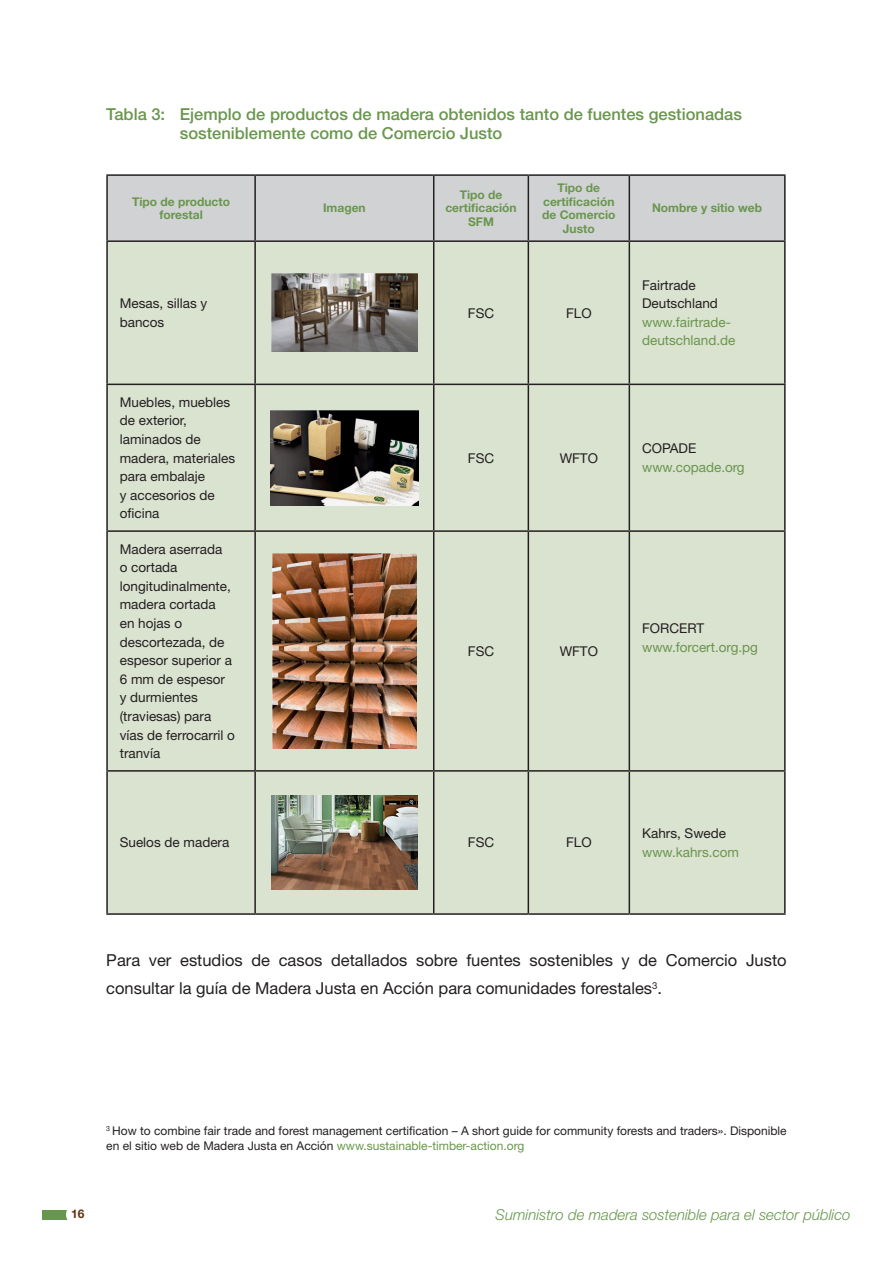
<style>
.page{position:relative;width:893px;height:1263px;background:#fff}
.page>*{position:absolute;margin:0;border:0;box-sizing:border-box;transform-origin:0 0}
.t1{font:16.5px/27.6px "Helvetica Neue LT Std";color:#231f20}
.t2{font:500 16.5px/18.6px "Helvetica Neue LT Std";color:#69964d}
.t3{font:italic 300 15px "Helvetica Neue LT Std";color:#67974c}
.t4{font:13.5px/18.6px "Helvetica Neue LT Std";color:#231f20}
.t5{font:13.5px/18.6px "Helvetica Neue LT Std";color:#69964d}
.t6{font:12px/15.6px "Helvetica Neue LT Std";color:#231f20}
.t7{font:700 12px/13.5px "Helvetica Neue LT Std";color:#69964d;text-align:center}
.t8{font:700 12px "Helvetica Neue LT Std";color:#5f3310}
.s1{color:#231f20}
.s2{color:#69964d}
</style>
<div class="page">
<div style="left:43px;top:1209px;width:34px;height:10px;background:#67974c"></div>
<div style="left:66px;top:1204px;width:22px;height:21px;background:#fff;border-radius:50%"></div>
<div style="left:108px;top:176px;width:676px;height:64px;background:#d1d2d4"></div>
<div style="left:108px;top:242px;width:676px;height:671px;background:#dae2d0"></div>
<hr style="left:106px;top:174px;width:149px;height:2px;background:#231f20">
<hr style="left:106px;top:176px;width:2px;height:64px;background:#231f20">
<hr style="left:255px;top:174px;width:179px;height:2px;background:#231f20">
<hr style="left:254px;top:176px;width:2px;height:64px;background:#231f20">
<hr style="left:434px;top:174px;width:94px;height:2px;background:#231f20">
<hr style="left:433px;top:176px;width:1px;height:64px;background:#231f20">
<hr style="left:528px;top:174px;width:101px;height:2px;background:#231f20">
<hr style="left:528px;top:176px;width:1px;height:64px;background:#231f20">
<hr style="left:629px;top:174px;width:157px;height:2px;background:#231f20">
<hr style="left:629px;top:176px;width:1px;height:64px;background:#231f20">
<hr style="left:784px;top:176px;width:2px;height:64px;background:#231f20">
<hr style="left:106px;top:240px;width:149px;height:2px;background:#231f20">
<hr style="left:106px;top:242px;width:2px;height:142px;background:#231f20">
<hr style="left:255px;top:240px;width:179px;height:2px;background:#231f20">
<hr style="left:254px;top:242px;width:2px;height:142px;background:#231f20">
<hr style="left:434px;top:240px;width:94px;height:2px;background:#231f20">
<hr style="left:433px;top:242px;width:1px;height:142px;background:#231f20">
<hr style="left:528px;top:240px;width:101px;height:2px;background:#231f20">
<hr style="left:528px;top:242px;width:1px;height:142px;background:#231f20">
<hr style="left:629px;top:240px;width:157px;height:2px;background:#231f20">
<hr style="left:629px;top:242px;width:1px;height:142px;background:#231f20">
<hr style="left:784px;top:242px;width:2px;height:142px;background:#231f20">
<hr style="left:106px;top:384px;width:149px;height:1px;background:#231f20">
<hr style="left:106px;top:385px;width:2px;height:145px;background:#231f20">
<hr style="left:255px;top:384px;width:179px;height:1px;background:#231f20">
<hr style="left:254px;top:385px;width:2px;height:145px;background:#231f20">
<hr style="left:434px;top:384px;width:94px;height:1px;background:#231f20">
<hr style="left:433px;top:385px;width:1px;height:145px;background:#231f20">
<hr style="left:528px;top:384px;width:101px;height:1px;background:#231f20">
<hr style="left:528px;top:385px;width:1px;height:145px;background:#231f20">
<hr style="left:629px;top:384px;width:157px;height:1px;background:#231f20">
<hr style="left:629px;top:385px;width:1px;height:145px;background:#231f20">
<hr style="left:784px;top:385px;width:2px;height:145px;background:#231f20">
<hr style="left:106px;top:530px;width:149px;height:2px;background:#231f20">
<hr style="left:106px;top:532px;width:2px;height:238px;background:#231f20">
<hr style="left:255px;top:530px;width:179px;height:2px;background:#231f20">
<hr style="left:254px;top:532px;width:2px;height:238px;background:#231f20">
<hr style="left:434px;top:530px;width:94px;height:2px;background:#231f20">
<hr style="left:433px;top:532px;width:1px;height:238px;background:#231f20">
<hr style="left:528px;top:530px;width:101px;height:2px;background:#231f20">
<hr style="left:528px;top:532px;width:1px;height:238px;background:#231f20">
<hr style="left:629px;top:530px;width:157px;height:2px;background:#231f20">
<hr style="left:629px;top:532px;width:1px;height:238px;background:#231f20">
<hr style="left:784px;top:532px;width:2px;height:238px;background:#231f20">
<hr style="left:106px;top:770px;width:149px;height:2px;background:#231f20">
<hr style="left:106px;top:772px;width:2px;height:141px;background:#231f20">
<hr style="left:255px;top:770px;width:179px;height:2px;background:#231f20">
<hr style="left:254px;top:772px;width:2px;height:141px;background:#231f20">
<hr style="left:434px;top:770px;width:94px;height:2px;background:#231f20">
<hr style="left:433px;top:772px;width:1px;height:141px;background:#231f20">
<hr style="left:528px;top:770px;width:101px;height:2px;background:#231f20">
<hr style="left:528px;top:772px;width:1px;height:141px;background:#231f20">
<hr style="left:629px;top:770px;width:157px;height:2px;background:#231f20">
<hr style="left:629px;top:772px;width:1px;height:141px;background:#231f20">
<hr style="left:784px;top:772px;width:2px;height:141px;background:#231f20">
<hr style="left:106px;top:913px;width:149px;height:2px;background:#231f20">
<hr style="left:255px;top:913px;width:179px;height:2px;background:#231f20">
<hr style="left:434px;top:913px;width:94px;height:2px;background:#231f20">
<hr style="left:528px;top:913px;width:101px;height:2px;background:#231f20">
<hr style="left:629px;top:913px;width:157px;height:2px;background:#231f20">
<img style="left:271px;top:274px;width:146px;height:78px">
<img style="left:270px;top:410px;width:149px;height:95px">
<img style="left:273px;top:554px;width:143px;height:194px">
<img style="left:271px;top:795px;width:147px;height:94px">
<p class="t2" style="left:180px;top:105px;width:564px;text-indent:-74px">Tabla 3: Ejemplo de productos de madera obtenidos tanto de fuentes gestionadas sosteniblemente como de Comercio Justo</p>
<p class="t7" style="left:132px;top:194px;width:99px">Tipo de producto forestal</p>
<p class="t7" style="left:323px;top:201px;width:44px">Imagen</p>
<p class="t7" style="left:445px;top:188px;width:73px">Tipo de certificación<br>SFM</p>
<p class="t7" style="left:542px;top:181px;width:75px">Tipo de certificación de Comercio<br>Justo</p>
<p class="t4" style="left:120px;top:294px;width:89px">Mesas, sillas y bancos</p>
<p class="t4" style="left:468px;top:303px;width:28px">FSC</p>
<p class="t4" style="left:566px;top:303px;width:27px">FLO</p>
<p class="t4" style="left:120px;top:392px;width:117px">Muebles, muebles de exterior, laminados de madera, materiales para embalaje<br>y accesorios de oficina</p>
<p class="t4" style="left:120px;top:539px;width:117px">Madera aserrada<br>o cortada longitudinalmente, madera cortada<br>en hojas o descortezada, de espesor superior a<br>6 mm de espesor y durmientes (traviesas) para vías de ferrocarril o tranvía</p>
<p class="t4" style="left:468px;top:448px;width:28px">FSC</p>
<p class="t4" style="left:560px;top:448px;width:40px">WFTO</p>
<p class="t4" style="left:468px;top:641px;width:28px">FSC</p>
<p class="t4" style="left:560px;top:641px;width:40px">WFTO</p>
<p class="t7" style="left:652px;top:201px;width:112px">Nombre y sitio web</p>
<p class="t5" style="left:642px;top:275px;width:95px"><span class="s1">Fairtrade<br>Deutschland </span>www.fairtrade&shy;deutschland.de</p>
<p class="t4" style="left:642px;top:439px;width:56px">COPADE</p>
<p class="t5" style="left:642px;top:458px;width:104px">www.copade.org</p>
<p class="t4" style="left:642px;top:619px;width:64px">FORCERT</p>
<p class="t5" style="left:642px;top:637px;width:117px">www.forcert.org.pg</p>
<p class="t4" style="left:120px;top:833px;width:111px">Suelos de madera</p>
<p class="t4" style="left:468px;top:833px;width:28px">FSC</p>
<p class="t4" style="left:566px;top:833px;width:27px">FLO</p>
<p class="t5" style="left:642px;top:824px;width:98px"><span class="s1">Kahrs, Swede </span>www.kahrs.com</p>
<p class="t1" style="left:106px;top:946px;width:682px">Para ver estudios de casos detallados sobre fuentes sostenibles y de Comercio Justo consultar la guía de Madera Justa en Acción para comunidades forestales<sup>3</sup>.</p>
<p class="t6" style="left:106px;top:1122px;width:682px"><sup>3</sup> How to combine fair trade and forest management certification – A short guide for community forests and traders». Disponible en el sitio web de Madera Justa en Acción <span class="s2">www.sustainable-timber-action.org</span></p>
<p class="t8" style="left:71px;top:1206px;width:15px">16</p>
<p class="t3" style="left:496px;top:1205px;width:356px">Suministro de madera sostenible para el sector público</p>
</div>
